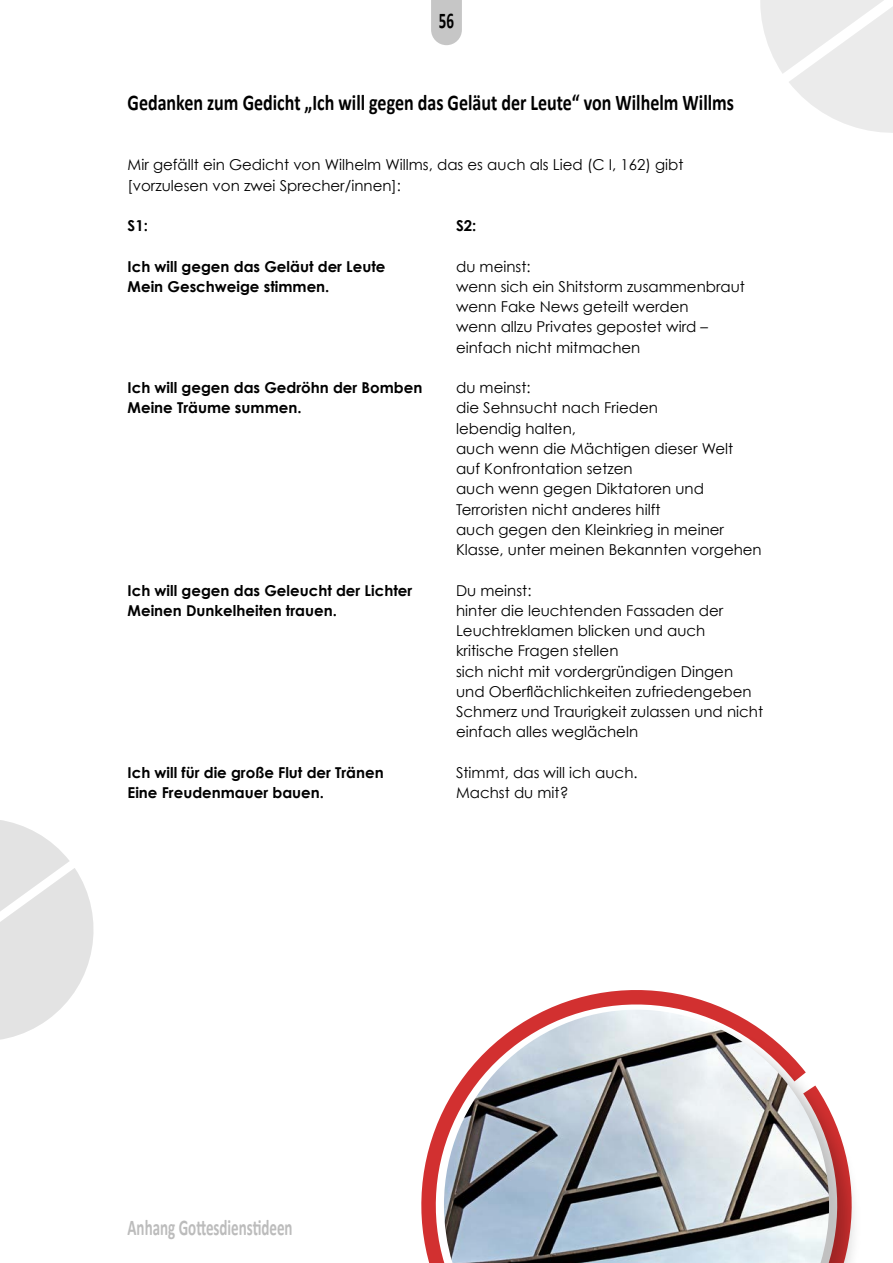
<style>
.page{position:relative;width:893px;height:1263px;background:#fff}
.page>*{position:absolute;margin:0;border:0;box-sizing:border-box;transform-origin:0 0}
.t1{font:700 22.5px "Calibri";color:#000;scale:.8 1}
.t2{font:700 22.5px "Calibri";color:#bcbcbc;scale:.67 1}
.t3{font:700 22.5px "Calibri";color:#000;scale:.67 1}
.t4{font:15px/20.2px "Century Gothic";color:#000}
.t5{font:700 15px/20.2px "Century Gothic";color:#000}
</style>
<div class="page">
<svg style="left:431px;top:0;width:31px;height:45px"></svg>
<svg style="left:760px;top:0;width:133px;height:133px"></svg>
<svg style="left:0;top:820px;width:94px;height:220px"></svg>
<svg style="left:421px;top:990px;width:306px;height:273px"></svg>
<div style="left:445px;top:1011px;width:418px;height:252px;background:#000;opacity:.25"></div>
<img style="left:444px;top:1010px;width:385px;height:253px">
<h1 class="t3" style="left:439px;top:6px;width:24px">56</h1>
<h1 class="t1" style="left:128px;top:88px;width:759px">Gedanken zum Gedicht „Ich will gegen das Geläut der Leute“ von Wilhelm Willms</h1>
<p class="t4" style="left:128px;top:155px;width:558px">Mir gefällt ein Gedicht von Wilhelm Willms, das es auch als Lied (C I, 162) gibt [vorzulesen von zwei Sprecher/innen]:</p>
<p class="t5" style="left:128px;top:215px;width:22px">S1:</p>
<p class="t5" style="left:128px;top:256px;width:259px">Ich will gegen das Geläut der Leute<br>Mein Geschweige stimmen.</p>
<p class="t5" style="left:456px;top:215px;width:22px">S2:</p>
<p class="t4" style="left:456px;top:256px;width:290px">du meinst:<br>wenn sich ein Shitstorm zusammenbraut wenn Fake News geteilt werden<br>wenn allzu Privates gepostet wird – einfach nicht mitmachen</p>
<p class="t4" style="left:456px;top:377px;width:307px">du meinst:<br>die Sehnsucht nach Frieden<br>lebendig halten,<br>auch wenn die Mächtigen dieser Welt<br>auf Konfrontation setzen<br>auch wenn gegen Diktatoren und<br>Terroristen nicht anderes hilft<br>auch gegen den Kleinkrieg in meiner<br>Klasse, unter meinen Bekannten vorgehen</p>
<p class="t4" style="left:456px;top:580px;width:309px">Du meinst:<br>hinter die leuchtenden Fassaden der<br>Leuchtreklamen blicken und auch kritische Fragen stellen<br>sich nicht mit vordergründigen Dingen und Oberflächlichkeiten zufriedengeben<br>Schmerz und Traurigkeit zulassen und nicht einfach alles weglächeln</p>
<p class="t4" style="left:456px;top:762px;width:183px">Stimmt, das will ich auch.<br>Machst du mit?</p>
<p class="t5" style="left:128px;top:377px;width:296px">Ich will gegen das Gedröhn der Bomben<br>Meine Träume summen.</p>
<p class="t5" style="left:128px;top:580px;width:286px">Ich will gegen das Geleucht der Lichter<br>Meinen Dunkelheiten trauen.</p>
<p class="t5" style="left:128px;top:762px;width:258px">Ich will für die große Flut der Tränen<br>Eine Freudenmauer bauen.</p>
<h1 class="t2" style="left:128px;top:1213px;width:248px">Anhang Gottesdienstideen</h1>
</div>
